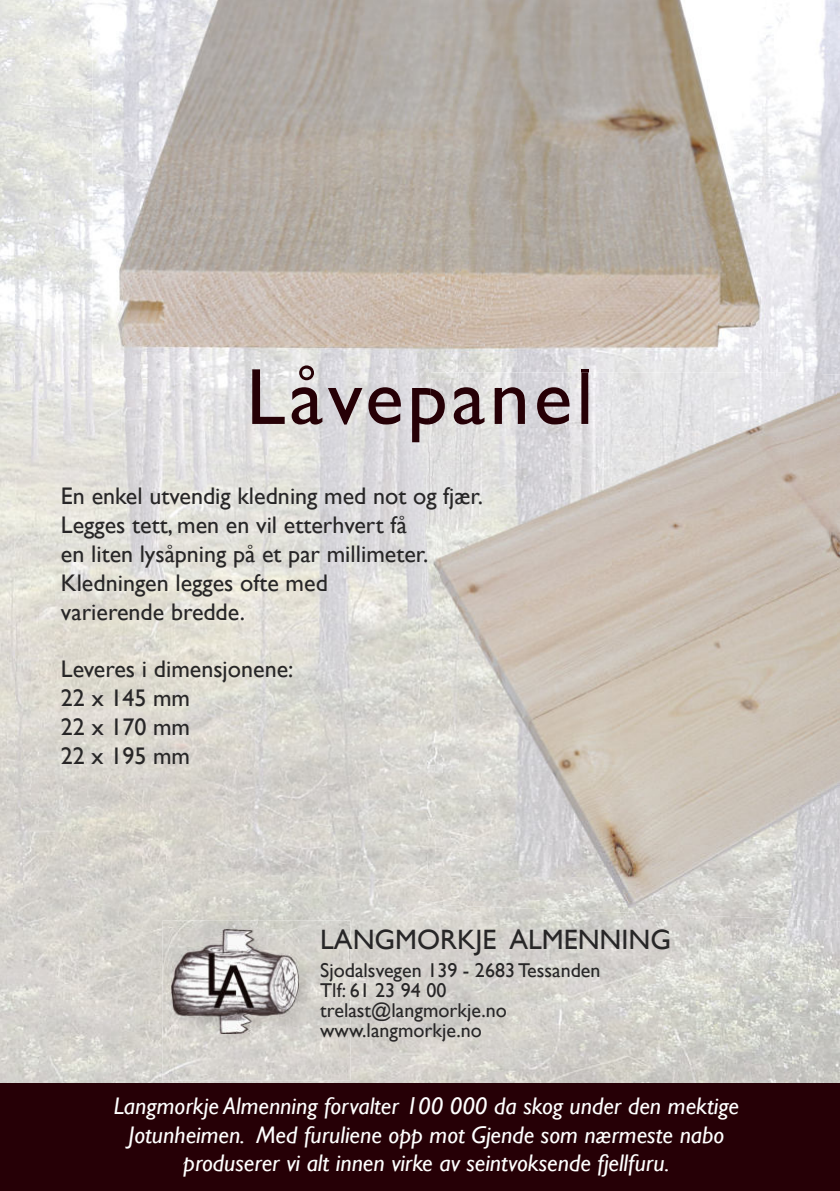
<style>
.page{position:relative;width:840px;height:1191px;background:#fff}
.page>*{position:absolute;margin:0;border:0;box-sizing:border-box;transform-origin:0 0}
.t1{font:80px "Gill Sans";letter-spacing:.05em;color:#260006}
.t2{font:28px "Gill Sans";color:#272627}
.t3{font:24px/28.8px "Gill Sans";color:#272627}
.t4{font:italic 24px/28.8px "Gill Sans";color:#fff;text-align:center}
.t5{font:20px/20px "Gill Sans";color:#272627}
</style>
<div class="page">
<img style="left:0;top:0;width:839px;height:1083px">
<div style="left:0;top:1083px;width:839px;height:108px;background:#260006"></div>
<img style="left:92px;top:0;width:697px;height:378px">
<img style="left:162px;top:920px;width:188px;height:160px">
<img style="left:172px;top:929px;width:126px;height:104px">
<img style="left:420px;top:373px;width:419px;height:549px">
<img style="left:588px;top:372px;width:201px;height:6px">
<img style="left:428px;top:372px;width:160px;height:53px">
<h1 class="t1" style="left:246px;top:365px;width:349px">Låvepanel</h1>
<p class="t3" style="left:61px;top:484px;width:423px">En enkel utvendig kledning med not og fjær.<br>Legges tett, men en vil etterhvert få<br>en liten lysåpning på et par millimeter.<br>Kledningen legges ofte med<br>varierende bredde.</p>
<p class="t3" style="left:61px;top:657px;width:234px">Leveres i dimensjonene:<br>22 x 145 mm<br>22 x 170 mm<br>22 x 195 mm</p>
<p class="t2" style="left:320px;top:928px;width:352px">LANGMORKJE ALMENNING</p>
<p class="t5" style="left:320px;top:961px;width:282px">Sjodalsvegen 139 - 2683 Tessanden<br>Tlf: 61 23 94 00 trelast@langmorkje.no www.langmorkje.no</p>
<p class="t4" style="left:114px;top:1093px;width:626px">Langmorkje Almenning forvalter 100 000 da skog under den mektige<br>Jotunheimen. Med furuliene opp mot Gjende som nærmeste nabo produserer vi alt innen virke av seintvoksende fjellfuru.</p>
</div>
